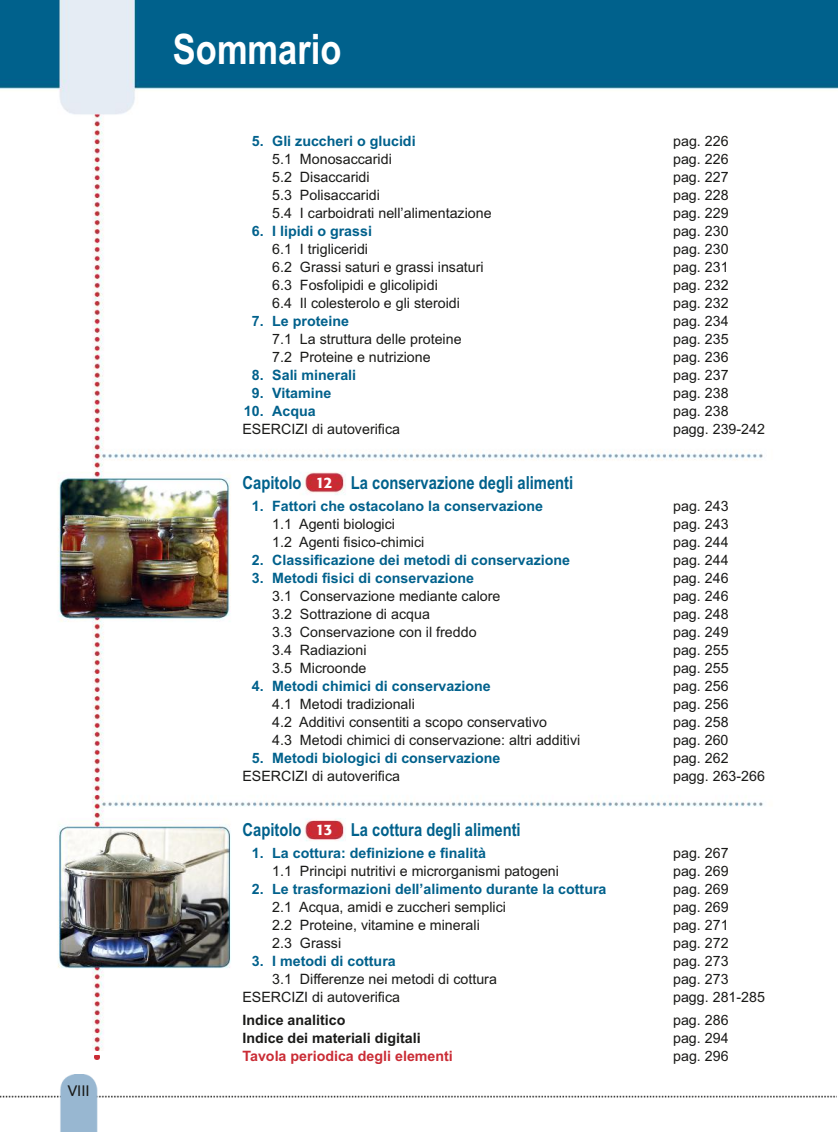
<style>
.page{position:relative;width:838px;height:1132px;background:#fff}
.page>*{position:absolute;margin:0;border:0;box-sizing:border-box;transform-origin:0 0}
.t1{font:700 42px "Arial Narrow";color:#fff}
.t2{font:700 18px "Arial Narrow";color:#00618c}
.t3{font:500 15px "Avenir LT Std";color:#1a1a18}
.t4{font:14.25px "Arial";color:#1a1a18}
.t5{font:700 14.25px "Arial";color:#00618c}
.t6{font:700 14.25px "Arial";color:#1a1a18}
.t7{font:700 14.25px "Arial";color:#ca2c35}
.s1{font-family:"Formata";font-weight:500;font-size:15px;color:#fff}
</style>
<div class="page">
<img style="left:0;top:1074px;width:836px;height:57px">
<svg style="left:95px;top:1055px;width:4px;height:4px"></svg>
<img style="left:0;top:0;width:838px;height:1050px">
<p class="t3" style="left:68px;top:1081px;width:23px">VIII</p>
<h1 class="t1" style="left:173px;top:34px;width:170px">Sommario</h1>
<p class="t5" style="left:252px;top:135px;width:165px">5. Gli zuccheri o glucidi</p>
<p class="t4" style="left:673px;top:135px;width:57px">pag. 226</p>
<p class="t4" style="left:272px;top:153px;width:121px">5.1 Monosaccaridi</p>
<p class="t4" style="left:673px;top:153px;width:57px">pag. 226</p>
<p class="t4" style="left:272px;top:171px;width:99px">5.2 Disaccaridi</p>
<p class="t4" style="left:673px;top:171px;width:57px">pag. 227</p>
<p class="t4" style="left:272px;top:189px;width:109px">5.3 Polisaccaridi</p>
<p class="t4" style="left:673px;top:189px;width:57px">pag. 228</p>
<p class="t4" style="left:272px;top:207px;width:221px">5.4 I carboidrati nell’alimentazione</p>
<p class="t4" style="left:673px;top:207px;width:57px">pag. 229</p>
<p class="t5" style="left:252px;top:225px;width:122px">6. I lipidi o grassi</p>
<p class="t4" style="left:673px;top:225px;width:57px">pag. 230</p>
<p class="t4" style="left:272px;top:243px;width:97px">6.1 I trigliceridi</p>
<p class="t4" style="left:673px;top:243px;width:57px">pag. 230</p>
<p class="t4" style="left:272px;top:261px;width:213px">6.2 Grassi saturi e grassi insaturi</p>
<p class="t4" style="left:673px;top:261px;width:57px">pag. 231</p>
<p class="t4" style="left:272px;top:279px;width:167px">6.3 Fosfolipidi e glicolipidi</p>
<p class="t4" style="left:673px;top:279px;width:57px">pag. 232</p>
<p class="t4" style="left:272px;top:297px;width:189px">6.4 Il colesterolo e gli steroidi</p>
<p class="t4" style="left:673px;top:297px;width:57px">pag. 232</p>
<p class="t5" style="left:252px;top:315px;width:99px">7. Le proteine</p>
<p class="t4" style="left:673px;top:315px;width:57px">pag. 234</p>
<p class="t4" style="left:272px;top:333px;width:191px">7.1 La struttura delle proteine</p>
<p class="t4" style="left:673px;top:333px;width:57px">pag. 235</p>
<p class="t4" style="left:272px;top:351px;width:160px">7.2 Proteine e nutrizione</p>
<p class="t4" style="left:673px;top:351px;width:57px">pag. 236</p>
<p class="t5" style="left:252px;top:369px;width:106px">8. Sali minerali</p>
<p class="t4" style="left:673px;top:369px;width:57px">pag. 237</p>
<p class="t5" style="left:252px;top:387px;width:81px">9. Vitamine</p>
<p class="t4" style="left:673px;top:387px;width:57px">pag. 238</p>
<p class="t5" style="left:244px;top:405px;width:73px">10. Acqua</p>
<p class="t4" style="left:673px;top:405px;width:57px">pag. 238</p>
<p class="t4" style="left:242px;top:423px;width:159px">ESERCIZI di autoverifica</p>
<p class="t4" style="left:673px;top:423px;width:93px">pagg. 239-242</p>
<p class="t2" style="left:242px;top:476px;width:332px">Capitolo <span class="s1">12</span> La conservazione degli alimenti</p>
<p class="t5" style="left:252px;top:500px;width:293px">1. Fattori che ostacolano la conservazione</p>
<p class="t4" style="left:673px;top:500px;width:57px">pag. 243</p>
<p class="t4" style="left:272px;top:518px;width:124px">1.1 Agenti biologici</p>
<p class="t4" style="left:673px;top:518px;width:57px">pag. 243</p>
<p class="t4" style="left:272px;top:536px;width:154px">1.2 Agenti fisico-chimici</p>
<p class="t4" style="left:673px;top:536px;width:57px">pag. 244</p>
<p class="t5" style="left:252px;top:554px;width:320px">2. Classificazione dei metodi di conservazione</p>
<p class="t4" style="left:673px;top:554px;width:57px">pag. 244</p>
<p class="t5" style="left:252px;top:572px;width:224px">3. Metodi fisici di conservazione</p>
<p class="t4" style="left:673px;top:572px;width:57px">pag. 246</p>
<p class="t4" style="left:272px;top:590px;width:230px">3.1 Conservazione mediante calore</p>
<p class="t4" style="left:673px;top:590px;width:57px">pag. 246</p>
<p class="t4" style="left:272px;top:608px;width:159px">3.2 Sottrazione di acqua</p>
<p class="t4" style="left:673px;top:608px;width:57px">pag. 248</p>
<p class="t4" style="left:272px;top:626px;width:206px">3.3 Conservazione con il freddo</p>
<p class="t4" style="left:673px;top:626px;width:57px">pag. 249</p>
<p class="t4" style="left:272px;top:644px;width:96px">3.4 Radiazioni</p>
<p class="t4" style="left:673px;top:644px;width:57px">pag. 255</p>
<p class="t4" style="left:272px;top:662px;width:96px">3.5 Microonde</p>
<p class="t4" style="left:673px;top:662px;width:57px">pag. 255</p>
<p class="t5" style="left:252px;top:680px;width:240px">4. Metodi chimici di conservazione</p>
<p class="t4" style="left:673px;top:680px;width:57px">pag. 256</p>
<p class="t4" style="left:272px;top:698px;width:144px">4.1 Metodi tradizionali</p>
<p class="t4" style="left:673px;top:698px;width:57px">pag. 256</p>
<p class="t4" style="left:272px;top:716px;width:276px">4.2 Additivi consentiti a scopo conservativo</p>
<p class="t4" style="left:673px;top:716px;width:57px">pag. 258</p>
<p class="t4" style="left:272px;top:734px;width:310px">4.3 Metodi chimici di conservazione: altri additivi</p>
<p class="t4" style="left:673px;top:734px;width:57px">pag. 260</p>
<p class="t5" style="left:252px;top:752px;width:250px">5. Metodi biologici di conservazione</p>
<p class="t4" style="left:673px;top:752px;width:57px">pag. 262</p>
<p class="t4" style="left:242px;top:770px;width:159px">ESERCIZI di autoverifica</p>
<p class="t4" style="left:673px;top:770px;width:93px">pagg. 263-266</p>
<p class="t2" style="left:242px;top:822px;width:280px">Capitolo <span class="s1">13</span> La cottura degli alimenti</p>
<p class="t5" style="left:252px;top:847px;width:236px">1. La cottura: definizione e finalità</p>
<p class="t4" style="left:673px;top:847px;width:57px">pag. 267</p>
<p class="t4" style="left:272px;top:865px;width:288px">1.1 Principi nutritivi e microrganismi patogeni</p>
<p class="t4" style="left:673px;top:865px;width:57px">pag. 269</p>
<p class="t5" style="left:252px;top:883px;width:356px">2. Le trasformazioni dell’alimento durante la cottura</p>
<p class="t4" style="left:673px;top:883px;width:57px">pag. 269</p>
<p class="t4" style="left:272px;top:901px;width:235px">2.1 Acqua, amidi e zuccheri semplici</p>
<p class="t4" style="left:673px;top:901px;width:57px">pag. 269</p>
<p class="t4" style="left:272px;top:919px;width:209px">2.2 Proteine, vitamine e minerali</p>
<p class="t4" style="left:673px;top:919px;width:57px">pag. 271</p>
<p class="t4" style="left:272px;top:937px;width:70px">2.3 Grassi</p>
<p class="t4" style="left:673px;top:937px;width:57px">pag. 272</p>
<p class="t5" style="left:252px;top:955px;width:145px">3. I metodi di cottura</p>
<p class="t4" style="left:673px;top:955px;width:57px">pag. 273</p>
<p class="t4" style="left:272px;top:973px;width:226px">3.1 Differenze nei metodi di cottura</p>
<p class="t4" style="left:673px;top:973px;width:57px">pag. 273</p>
<p class="t4" style="left:242px;top:991px;width:159px">ESERCIZI di autoverifica</p>
<p class="t4" style="left:673px;top:991px;width:93px">pagg. 281-285</p>
<p class="t6" style="left:242px;top:1013px;width:104px">Indice analitico</p>
<p class="t4" style="left:673px;top:1013px;width:57px">pag. 286</p>
<p class="t6" style="left:242px;top:1031px;width:180px">Indice dei materiali digitali</p>
<p class="t4" style="left:673px;top:1031px;width:57px">pag. 294</p>
<p class="t7" style="left:242px;top:1049px;width:212px">Tavola periodica degli elementi</p>
<p class="t4" style="left:673px;top:1049px;width:57px">pag. 296</p>
</div>
